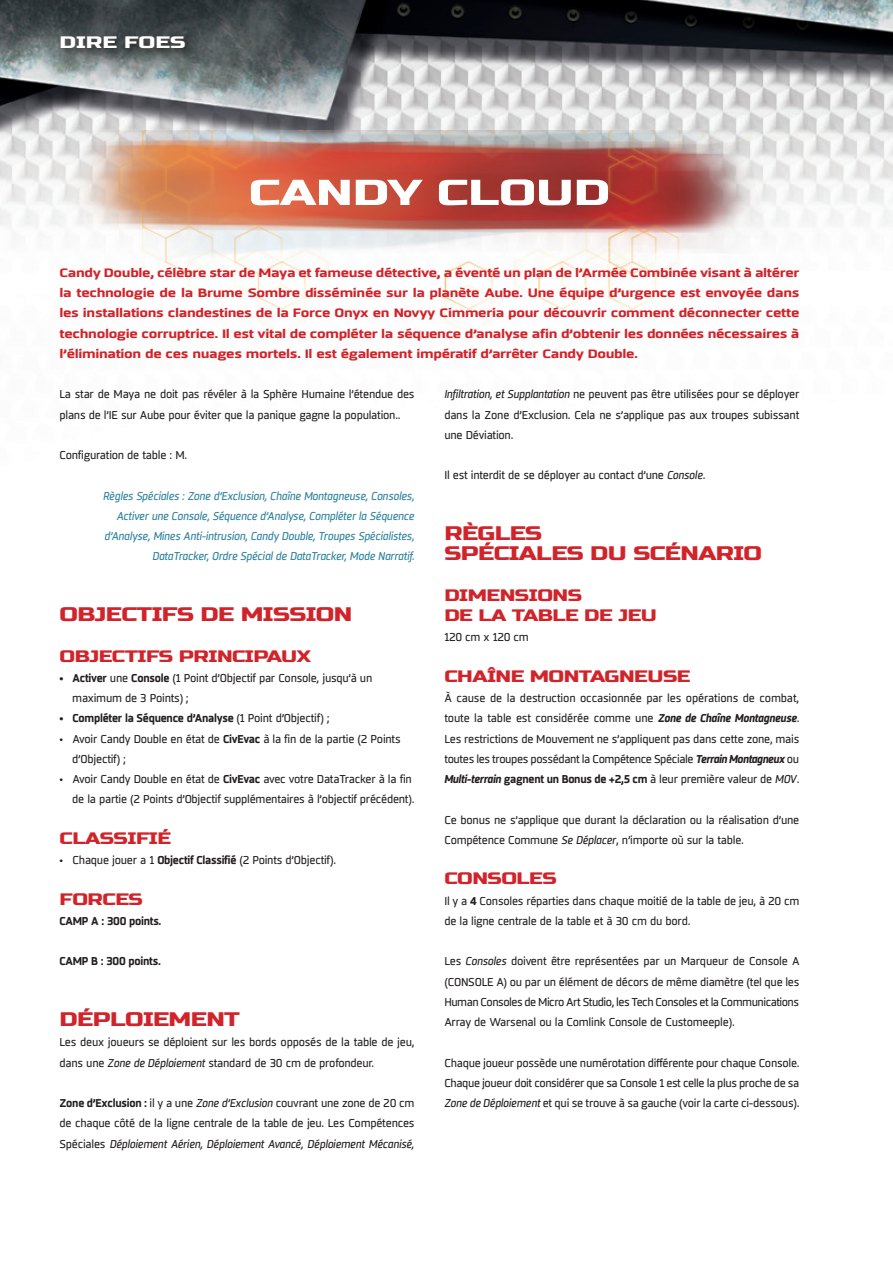
<style>
.page{position:relative;width:893px;height:1263px;background:#fff}
.page>*{position:absolute;margin:0;border:0;box-sizing:border-box;transform-origin:0 0}
.t1{font:36px "Russo One";color:#fff;scale:1.4 1}
.t2{font:19.5px/20.2px "Russo One";letter-spacing:-.025em;color:#d1232a;scale:1.3 1}
.t3{font:16.5px/20.2px "Russo One";letter-spacing:-.025em;color:#d1232a;scale:1.3 1}
.t4{font:16.5px "Russo One";color:#fff;scale:1.4 1}
.t5{font:700 12px/20.2px "Sisco";letter-spacing:-.025em;color:#d1232a;text-align:justify;scale:1.3 1}
.t6{font:11.25px/20.2px "Sisco";letter-spacing:-.025em;color:#231f20}
.t7{font:italic 11.25px/20.2px "Sisco";letter-spacing:-.025em;color:#30839f;text-align:right}
.t8{font:700 11.25px "Sisco";letter-spacing:-.025em;color:#231f20}
.s1{font-weight:700}
.s2{font-weight:400}
.s3{font-style:italic}
.s4{font-weight:700;font-style:italic}
</style>
<div class="page">
<img style="left:0;top:0;width:893px;height:240px">
<svg style="left:57px;top:32px;width:140px;height:29px;background:#4e5454"></svg>
<img style="left:64px;top:131px;width:735px;height:203px">
<h3 class="t4" style="left:60px;top:33px;width:92px">DIRE FOES</h3>
<h1 class="t1" style="left:249px;top:172px;width:259px">CANDY CLOUD</h1>
<p class="t5" style="left:60px;top:263px;width:571px">Candy Double, célèbre star de Maya et fameuse détective, a éventé un plan de l’Armée Combinée visant à altérer la technologie de la Brume Sombre disséminée sur la planète Aube. Une équipe d’urgence est envoyée dans les installations clandestines de la Force Onyx en Novyy Cimmeria pour découvrir comment déconnecter cette technologie corruptrice. Il est vital de compléter la séquence d’analyse afin d’obtenir les données nécessaires à l’élimination de ces nuages mortels. Il est également impératif d’arrêter Candy Double.</p>
<p class="t6" style="left:60px;top:384px;width:357px">La star de Maya ne doit pas révéler à la Sphère Humaine l’étendue des plans de l’IE sur Aube pour éviter que la panique gagne la population..</p>
<p class="t6" style="left:60px;top:445px;width:129px">Configuration de table : M.</p>
<p class="t7" style="left:103px;top:486px;width:313px">Règles Spéciales : Zone d’Exclusion, Chaîne Montagneuse, Consoles, Activer une Console, Séquence d’Analyse, Compléter la Séquence d’Analyse, Mines Anti-intrusion, Candy Double, Troupes Spécialistes, DataTracker, Ordre Spécial de DataTracker, Mode Narratif.</p>
<h2 class="t2" style="left:60px;top:605px;width:227px">OBJECTIFS DE MISSION</h2>
<h3 class="t3" style="left:60px;top:646px;width:195px">OBJECTIFS PRINCIPAUX</h3>
<p class="t6" style="left:72px;top:668px;width:302px;text-indent:-13px"><span class="s1">• Activer</span> une <span class="s1">Console</span> (1 Point d’Objectif par Console, jusqu’à un maximum de 3 Points) ;</p>
<p class="t8" style="left:60px;top:711px;width:271px">• Compléter la Séquence d’Analyse <span class="s2">(1 Point d’Objectif) ;</span></p>
<p class="t6" style="left:72px;top:729px;width:330px;text-indent:-13px">• Avoir Candy Double en état de <span class="s1">CivEvac</span> à la fin de la partie (2 Points d’Objectif) ;</p>
<p class="t6" style="left:60px;top:769px;width:357px;text-align:right">• Avoir Candy Double en état de <span class="s1">CivEvac</span> avec votre DataTracker à la fin de la partie (2 Points d’Objectif supplémentaires à l’objectif précédent).</p>
<h3 class="t3" style="left:60px;top:828px;width:87px">CLASSIFIÉ</h3>
<p class="t6" style="left:60px;top:850px;width:278px">• Chaque jouer a 1 <span class="s1">Objectif Classifié</span> (2 Points d’Objectif).</p>
<h3 class="t3" style="left:60px;top:889px;width:66px">FORCES</h3>
<p class="t8" style="left:60px;top:913px;width:103px">CAMP A : 300 points.</p>
<p class="t8" style="left:60px;top:954px;width:103px">CAMP B : 300 points.</p>
<h2 class="t2" style="left:60px;top:1010px;width:140px">DÉPLOIEMENT</h2>
<p class="t6" style="left:60px;top:1032px;width:357px">Les deux joueurs se déploient sur les bords opposés de la table de jeu, dans une <span class="s3">Zone de Déploiement</span> standard de 30 cm de profondeur.</p>
<p class="t6" style="left:60px;top:1093px;width:357px;text-align:justify"><span class="s1">Zone d’Exclusion :</span> il y a une <span class="s3">Zone d’Exclusion</span> couvrant une zone de 20 cm de chaque côté de la ligne centrale de la table de jeu. Les Compétences Spéciales <span class="s3">Déploiement Aérien, Déploiement Avancé, Déploiement Mécanisé,</span></p>
<p class="t6" style="left:444px;top:384px;width:357px;text-align:justify"><span class="s3">Infiltration, et Supplantation</span> ne peuvent pas être utilisées pour se déployer dans la Zone d’Exclusion. Cela ne s’applique pas aux troupes subissant une Déviation.</p>
<p class="t6" style="left:444px;top:465px;width:263px">Il est interdit de se déployer au contact d’une <span class="s3">Console</span>.</p>
<h2 class="t2" style="left:444px;top:524px;width:246px">RÈGLES<br>SPÉCIALES DU SCÉNARIO</h2>
<h3 class="t3" style="left:444px;top:585px;width:165px">DIMENSIONS<br>DE LA TABLE DE JEU</h3>
<p class="t6" style="left:444px;top:627px;width:86px">120 cm x 120 cm</p>
<h3 class="t3" style="left:444px;top:666px;width:191px">CHAÎNE MONTAGNEUSE</h3>
<p class="t6" style="left:444px;top:688px;width:357px;text-align:justify">À cause de la destruction occasionnée par les opérations de combat, toute la table est considérée comme une <span class="s4">Zone de Chaîne Montagneuse</span>.<br>Les restrictions de Mouvement ne s’appliquent pas dans cette zone, mais toutes les troupes possédant la Compétence Spéciale <span class="s4">Terrain Montagneux</span> ou <span class="s4">Multi-terrain</span> <span class="s1">gagnent un Bonus de +2,5 cm</span> à leur première valeur de <span class="s3">MOV</span>.</p>
<p class="t6" style="left:444px;top:810px;width:356px">Ce bonus ne s’applique que durant la déclaration ou la réalisation d’une<br>Compétence Commune <span class="s3">Se Déplacer</span>, n’importe où sur la table.</p>
<h3 class="t3" style="left:444px;top:869px;width:88px">CONSOLES</h3>
<p class="t6" style="left:444px;top:891px;width:357px">Il y a <span class="s1">4</span> Consoles réparties dans chaque moitié de la table de jeu, à 20 cm de la ligne centrale de la table et à 30 cm du bord.</p>
<p class="t6" style="left:444px;top:951px;width:357px;text-align:justify">Les <span class="s3">Consoles</span> doivent être représentées par un Marqueur de Console A (CONSOLE A) ou par un élément de décors de même diamètre (tel que les Human Consoles de Micro Art Studio, les Tech Consoles et la Communications Array de Warsenal ou la Comlink Console de Customeeple).</p>
<p class="t6" style="left:444px;top:1053px;width:357px;text-align:justify">Chaque joueur possède une numérotation différente pour chaque Console.<br>Chaque joueur doit considérer que sa Console 1 est celle la plus proche de sa <span class="s3">Zone de Déploiement</span> et qui se trouve à sa gauche (voir la carte ci-dessous).</p>
</div>
